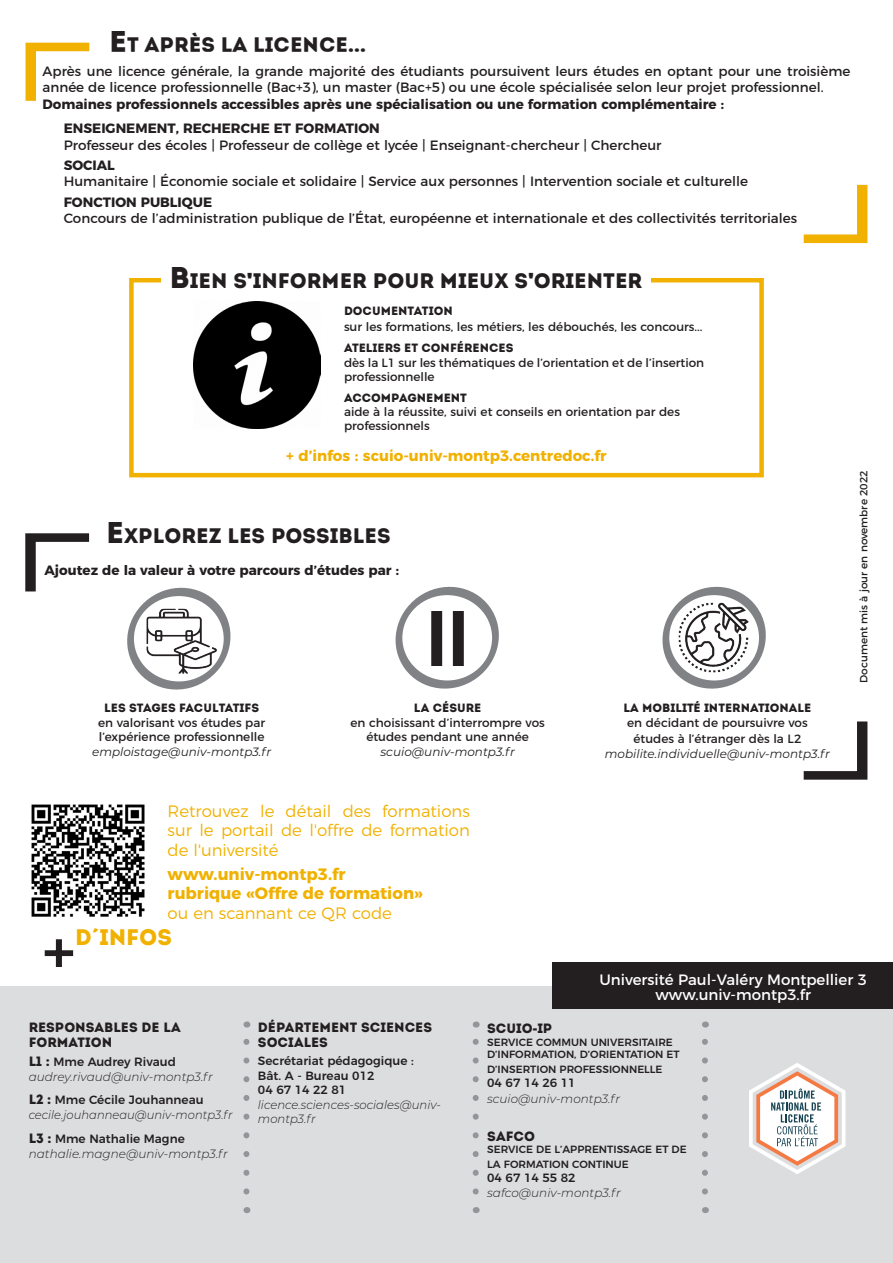
<style>
.page{position:relative;width:893px;height:1263px;background:#fff}
.page>*{position:absolute;margin:0;border:0;box-sizing:border-box;transform-origin:0 0}
.t1{font:22.5px "Intro";color:#f1b100}
.t2{font:21px "Intro";color:#231f20}
.t3{font:300 16.5px/19.5px "Montserrat";color:#f1b100;text-align:justify}
.t4{font:700 16.5px/19.5px "Montserrat";color:#f1b100}
.t5{font:15px "Montserrat";color:#fff}
.t6{font:700 15px "Montserrat";color:#f1b100}
.t7{font:13.5px/16.2px "Montserrat";color:#231f20}
.t8{font:700 13.5px "Montserrat";color:#231f20}
.t9{font:13.5px/15px "Intro";color:#231f20}
.t10{font:12px/14.4px "Montserrat";color:#231f20}
.t11{font:italic 300 12px/15px "Montserrat";color:#231f20}
.t12{font:12px "Intro";color:#231f20}
.t13{font:500 12px "Montserrat";color:#231f20}
.t14{font:italic 12px "Montserrat";color:#231f20}
.t15{font:italic 300 12px/15px "Montserrat";color:#231f20;scale:.96 1}
.t16{font:500 10.5px/14.4px "Montserrat";color:#231f20}
.t17{font:10.5px "Montserrat";color:#231f20}
.s1{font-size:30px}
.s2{font-family:"Arial";font-weight:900}
.s3{font-weight:300}
.s4{font-family:"Intro";font-weight:400;font-style:normal;font-size:13.5px}
.s5{font-weight:500;font-style:normal}
.s6{font-family:"Intro";font-weight:400;font-size:13.5px}
</style>
<div class="page">
<div style="left:0;top:986px;width:893px;height:277px;background:#dcdddf"></div>
<div style="left:552px;top:962px;width:341px;height:46px;background:#231f20"></div>
<svg style="left:804px;top:185px;width:63px;height:58px"></svg>
<svg style="left:26px;top:43px;width:63px;height:58px"></svg>
<img style="left:193px;top:301px;width:128px;height:127px">
<div style="left:129px;top:278px;width:635px;height:199px;border:4px solid #f1b100"></div>
<div style="left:161px;top:266px;width:490px;height:22px;background:#fff"></div>
<svg style="left:804px;top:721px;width:63px;height:59px"></svg>
<svg style="left:25px;top:533px;width:64px;height:58px"></svg>
<svg style="left:127px;top:587px;width:104px;height:103px"></svg>
<div style="left:134px;top:596px;width:90px;height:85px;background:#fff;border-radius:50%"></div>
<img style="left:147px;top:609px;width:70px;height:65px">
<svg style="left:395px;top:586px;width:104px;height:103px"></svg>
<div style="left:402px;top:595px;width:90px;height:85px;background:#fff;border-radius:50%"></div>
<img style="left:431px;top:611px;width:33px;height:54px">
<svg style="left:662px;top:586px;width:104px;height:103px"></svg>
<div style="left:669px;top:595px;width:90px;height:85px;background:#fff;border-radius:50%"></div>
<img style="left:679px;top:602px;width:70px;height:70px">
<img style="left:31px;top:804px;width:114px;height:113px">
<svg style="left:44px;top:939px;width:30px;height:28px"></svg>
<svg style="left:243px;top:1038px;width:6px;height:153px"></svg>
<svg style="left:473px;top:1038px;width:6px;height:153px"></svg>
<svg style="left:702px;top:1038px;width:6px;height:153px"></svg>
<svg style="left:749px;top:1063px;width:96px;height:111px"></svg>
<p class="t2" style="left:109px;top:32px;width:259px"><span class="s1">E</span>T APRÈS LA LICENCE...</p>
<p class="t7" style="left:43px;top:62px;width:809px">Après une licence générale, la grande majorité des étudiants poursuivent leurs études en optant pour une troisième année de licence professionnelle (Bac+3), un master (Bac+5) ou une école spécialisée selon leur projet professionnel.</p>
<p class="t8" style="left:43px;top:93px;width:683px">Domaines professionnels accessibles après une spécialisation ou une formation complémentaire :</p>
<p class="t8" style="left:64px;top:117px;width:318px">ENSEIGNEMENT, RECHERCHE ET FORMATION</p>
<p class="t7" style="left:64px;top:136px;width:599px">Professeur des écoles | Professeur de collège et lycée | Enseignant-chercheur | Chercheur</p>
<p class="t8" style="left:64px;top:154px;width:53px">SOCIAL</p>
<p class="t7" style="left:64px;top:172px;width:686px">Humanitaire | Économie sociale et solidaire | Service aux personnes | Intervention sociale et culturelle</p>
<p class="t8" style="left:64px;top:191px;width:150px">FONCTION PUBLIQUE</p>
<p class="t7" style="left:64px;top:209px;width:735px">Concours de l’administration publique de l’État, européenne et internationale et des collectivités territoriales</p>
<p class="t2" style="left:169px;top:268px;width:474px"><span class="s1">B</span>IEN S<span class="s2">'</span>INFORMER POUR MIEUX S<span class="s2">'</span>ORIENTER</p>
<p class="t12" style="left:344px;top:303px;width:110px">DOCUMENTATION</p>
<p class="t10" style="left:344px;top:319px;width:360px">sur les formations, les métiers, les débouchés, les concours...</p>
<p class="t12" style="left:344px;top:341px;width:171px">ATELIERS ET CONFÉRENCES</p>
<p class="t10" style="left:344px;top:354px;width:362px">dès la L1 sur les thématiques de l’orientation et de l’insertion professionnelle</p>
<p class="t12" style="left:344px;top:390px;width:125px">ACCOMPAGNEMENT</p>
<p class="t10" style="left:344px;top:404px;width:337px">aide à la réussite, suivi et conseils en orientation par des professionnels</p>
<p class="t6" style="left:286px;top:443px;width:322px">+ d’infos : scuio-univ-montp3.centredoc.fr</p>
<p class="t2" style="left:106px;top:523px;width:286px"><span class="s1">E</span>XPLOREZ LES POSSIBLES</p>
<p class="t8" style="left:44px;top:560px;width:356px">Ajoutez de la valeur à votre parcours d’études par :</p>
<p class="t12" style="left:104px;top:701px;width:157px">LES STAGES FACULTATIFS</p>
<p class="t10" style="left:98px;top:714px;width:169px">en valorisant vos études par l’expérience professionnelle</p>
<p class="t14" style="left:92px;top:743px;width:181px">emploistage@univ-montp3.fr</p>
<p class="t12" style="left:414px;top:701px;width:69px">LA CÉSURE</p>
<p class="t10" style="left:350px;top:714px;width:196px;text-align:center">en choisissant d’interrompre vos études pendant une année</p>
<p class="t14" style="left:380px;top:743px;width:136px">scuio@univ-montp3.fr</p>
<p class="t3" style="left:168px;top:800px;width:304px">Retrouvez le détail des formations sur le portail de l'offre de formation de l'université</p>
<p class="t4" style="left:168px;top:863px;width:256px">www.univ-montp3.fr rubrique «Offre de formation» <span class="s3">ou en scannant ce QR code</span></p>
<p class="t1" style="left:75px;top:924px;width:98px">D´INFOS</p>
<p class="t12" style="left:624px;top:701px;width:189px">LA MOBILITÉ INTERNATIONALE</p>
<p class="t10" style="left:627px;top:714px;width:182px">en décidant de poursuivre vos</p>
<p class="t10" style="left:633px;top:731px;width:169px">études à l’étranger dès la L2</p>
<p class="t14" style="left:605px;top:745px;width:227px">mobilite.individuelle@univ-montp3.fr</p>
<p class="t17" style="left:855px;top:683px;width:214px;rotate:-90deg">Document mis à jour en novembre 2022</p>
<p class="t9" style="left:29px;top:1019px;width:154px">RESPONSABLES DE LA<br>FORMATION</p>
<p class="t11" style="left:29px;top:1054px;width:186px"><span class="s4">L1 :</span> <span class="s5">Mme Audrey Rivaud </span>audrey.rivaud@univ-montp3.fr</p>
<p class="t15" style="left:29px;top:1092px;width:214px"><span class="s4">L2 :</span> <span class="s5">Mme Cécile Jouhanneau </span>cecile.jouhanneau@univ-montp3.fr</p>
<p class="t13" style="left:29px;top:1129px;width:158px"><span class="s6">L3 :</span> Mme Nathalie Magne</p>
<p class="t11" style="left:29px;top:1146px;width:201px">nathalie.magne@univ-montp3.fr</p>
<p class="t9" style="left:258px;top:1019px;width:176px">DÉPARTEMENT SCIENCES<br>SOCIALES</p>
<p class="t13" style="left:258px;top:1051px;width:157px">Secrétariat pédagogique :</p>
<p class="t13" style="left:258px;top:1066px;width:118px">Bât. A - Bureau 012</p>
<p class="t13" style="left:258px;top:1080px;width:90px">04 67 14 22 81</p>
<p class="t11" style="left:258px;top:1097px;width:184px;line-height:14.4px">licence.sciences-sociales@univ&shy;montp3.fr</p>
<p class="t5" style="left:599px;top:967px;width:269px">Université Paul-Valéry Montpellier 3</p>
<p class="t5" style="left:655px;top:982px;width:157px">www.univ-montp3.fr</p>
<p class="t9" style="left:487px;top:1021px;width:67px">SCUIO<span class="s2">-</span>IP</p>
<p class="t16" style="left:487px;top:1034px;width:187px">SERVICE COMMUN UNIVERSITAIRE</p>
<p class="t16" style="left:487px;top:1046px;width:194px">D’INFORMATION, D’ORIENTATION ET</p>
<p class="t16" style="left:487px;top:1061px;width:177px">D’INSERTION PROFESSIONNELLE</p>
<p class="t13" style="left:487px;top:1073px;width:90px">04 67 14 26 11</p>
<p class="t11" style="left:487px;top:1091px;width:134px">scuio@univ-montp3.fr</p>
<p class="t9" style="left:487px;top:1128px;width:49px">SAFCO</p>
<p class="t16" style="left:487px;top:1142px;width:201px">SERVICE DE L’APPRENTISSAGE ET DE<br>LA FORMATION CONTINUE</p>
<p class="t13" style="left:487px;top:1168px;width:90px">04 67 14 55 82</p>
<p class="t11" style="left:487px;top:1184px;width:135px">safco@univ-montp3.fr</p>
</div>
